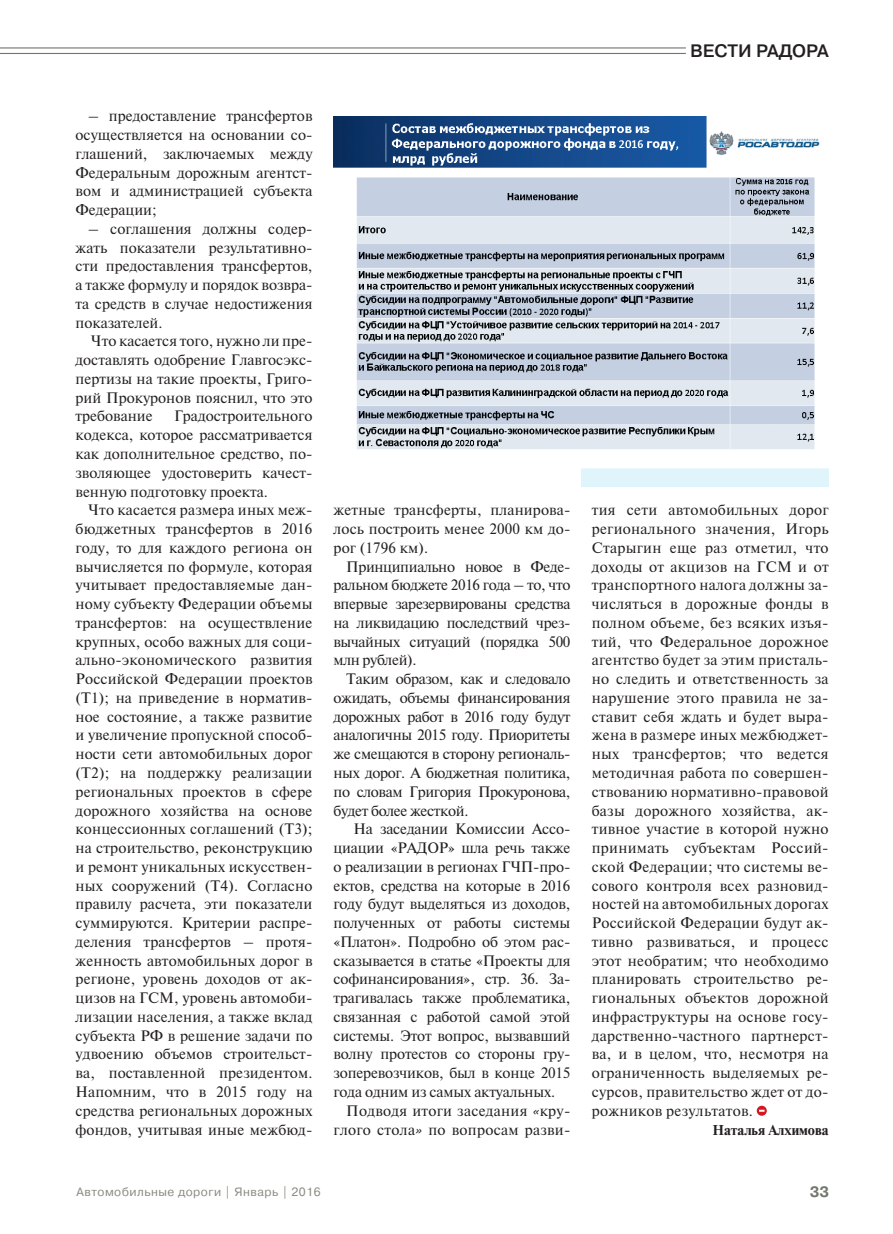
<style>
.page{position:relative;width:893px;height:1234px;background:#fff}
.page>*{position:absolute;margin:0;border:0;box-sizing:border-box;transform-origin:0 0}
.t1{font:700 18px "Pragmatica Light C";color:#231f20}
.t2{font:700 15px "Pragmatica C";color:#73776c}
.основной_текст{font:14.25px/18.8px "Newton C";letter-spacing:.02em;color:#231f20;text-align:justify}
.основной_текст-2{font:700 14.25px "Newton C";color:#231f20}
.t3{font:12px "Pragmatica C";letter-spacing:.04em;color:#888b82}
.s1{font-family:"Pragmatica CF";font-style:italic}
</style>
<div class="page">
<svg style="left:757px;top:1105px;width:10px;height:10px"></svg>
<img style="left:334px;top:116px;width:494px;height:370px">
<hr style="left:0;top:53px;width:686px;height:1px;background:#73776c">
<hr style="left:0;top:47px;width:686px;height:1px;background:#73776c">
<p class="основной_текст" style="left:76px;top:107px;width:238px;text-indent:13px">– предоставление трансфертов осуществляется на основании со&shy;глашений, заключаемых между Федеральным дорожным агентст&shy;вом и администрацией субъекта Федерации;</p>
<p class="основной_текст" style="left:76px;top:219px;width:238px;text-indent:13px">– соглашения должны содер&shy;жать показатели результативно&shy;сти предоставления трансфертов, а также формулу и порядок возвра&shy;та средств в случае недостижения показателей.</p>
<p class="основной_текст" style="left:76px;top:332px;width:238px;text-indent:15px">Что касается того, нужно ли пре&shy;доставлять одобрение Главгосэкс&shy;пертизы на такие проекты, Григо&shy;рий Прокуронов пояснил, что это требование</p>
<p class="основной_текст" style="left:76px;top:407px;width:238px;text-indent:98px">Градостроительного кодекса, которое рассматривается как дополнительное средство, по&shy;зволяющее удостоверить качест&shy;венную подготовку проекта.</p>
<p class="основной_текст" style="left:76px;top:500px;width:238px;text-indent:13px">Что касается размера иных меж&shy;бюджетных трансфертов в 2016 году, то для каждого региона он вычисляется по формуле, которая учитывает предоставляемые дан&shy;ному субъекту Федерации объемы трансфертов: на осуществление крупных, особо важных для соци&shy;ально-экономического развития Российской Федерации проектов (T1); на приведение в норматив&shy;ное состояние, а также развитие и увеличение пропускной способ&shy;ности сети автомобильных дорог (T2); на поддержку реализации региональных проектов в сфере дорожного хозяйства на основе концессионных соглашений (T3); на строительство, реконструкцию и ремонт уникальных искусствен&shy;ных сооружений (T4). Согласно правилу расчета, эти показатели суммируются. Критерии распре&shy;деления трансфертов – протя&shy;женность автомобильных дорог в регионе, уровень доходов от ак&shy;цизов на ГСМ, уровень автомоби&shy;лизации населения, а также вклад субъекта РФ в решение задачи по удвоению объемов строительст&shy;ва, поставленной президентом.<br>Напомним, что в 2015 году на средства региональных дорожных фондов, учитывая иные межбюд-</p>
<p class="основной_текст" style="left:334px;top:500px;width:238px">жетные трансферты, планирова&shy;лось построить менее 2000 км до&shy;рог (1796 км).</p>
<p class="основной_текст" style="left:334px;top:557px;width:238px;text-indent:13px">Принципиально новое в Феде&shy;ральном бюджете 2016 года – то, что впервые зарезервированы средства на ликвидацию последствий чрез&shy;вычайных ситуаций (порядка 500 млн рублей).</p>
<p class="основной_текст" style="left:334px;top:669px;width:238px;text-indent:13px">Таким образом, как и следовало ожидать, объемы финансирования дорожных работ в 2016 году будут аналогичны 2015 году. Приоритеты же смещаются в сторону региональ&shy;ных дорог. А бюджетная политика, по словам Григория Прокуронова, будет более жесткой.</p>
<p class="основной_текст" style="left:334px;top:819px;width:238px;text-indent:20px">На заседании Комиссии Ассо&shy;циации «РАДОР» шла речь также о реализации в регионах ГЧП-про&shy;ектов, средства на которые в 2016 году будут выделяться из доходов, полученных от работы системы «Платон». Подробно об этом рас&shy;сказывается в статье «Проекты для софинансирования», стр. 36. За&shy;трагивалась также проблематика, связанная с работой самой этой системы. Этот вопрос, вызвавший волну протестов со стороны гру&shy;зоперевозчиков, был в конце 2015 года одним из самых актуальных.</p>
<p class="основной_текст" style="left:334px;top:1100px;width:238px;text-align:right">Подводя итоги заседания <span class="s1">«</span>кру&shy;глого стола<span class="s1">»</span> по вопросам разви-</p>
<p class="t3" style="left:77px;top:1185px;width:246px">Автомобильные дороги | Январь | 2016</p>
<p class="t1" style="left:690px;top:41px;width:140px">ВЕСТИ РАДОРА</p>
<p class="основной_текст" style="left:592px;top:500px;width:238px;text-align:left">тия сети автомобильных дорог регионального значения, Игорь<br>Старыгин еще раз отметил, что доходы от акцизов на ГСМ и от транспортного налога должны за&shy;числяться в дорожные фонды в полном объеме, без всяких изъя&shy;тий, что Федеральное дорожное агентство будет за этим присталь&shy;но следить и ответственность за нарушение этого правила не за&shy;ставит себя ждать и будет выра&shy;жена в размере иных межбюджет&shy;ных трансфертов; что ведется методичная работа по совершен&shy;ствованию нормативно-правовой базы дорожного хозяйства, ак&shy;тивное участие в которой нужно принимать субъектам Россий&shy;ской Федерации; что системы ве&shy;сового контроля всех разновид&shy;ностей на автомобильных дорогах<br>Российской Федерации будут ак&shy;тивно развиваться, и процесс этот необратим; что необходимо планировать строительство ре&shy;гиональных объектов дорожной инфраструктуры на основе госу&shy;дарственно-частного партнерст&shy;ва, и в целом, что, несмотря на ограниченность выделяемых ре&shy;сурсов, правительство ждет от до&shy;рожников результатов.</p>
<p class="основной_текст-2" style="left:712px;top:1121px;width:118px">Наталья Алхимова</p>
<p class="t2" style="left:810px;top:1183px;width:21px">33</p>
</div>
